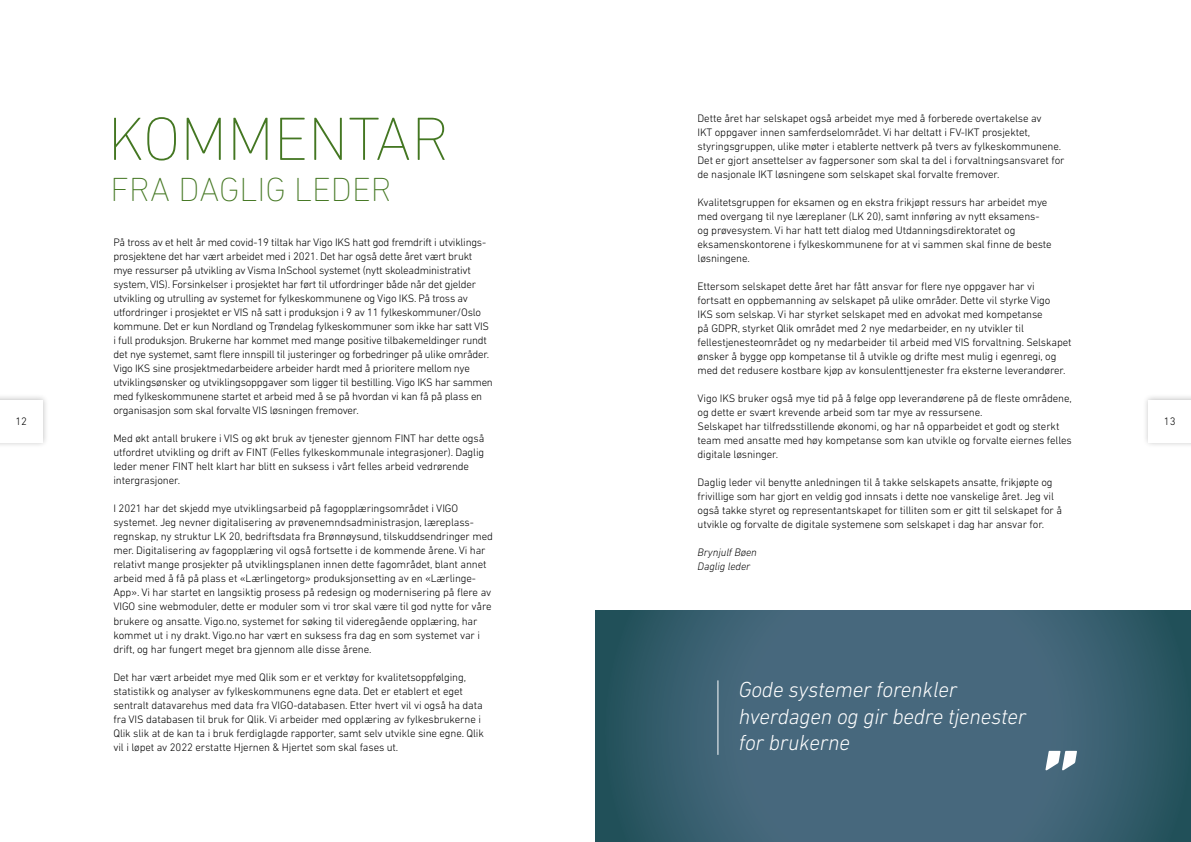
<style>
.page{position:relative;width:1191px;height:842px;background:#fff}
.page>*{position:absolute;margin:0;border:0;box-sizing:border-box;transform-origin:0 0}
.t1{font:italic 900 80.4px "DIN Next LT Pro";color:#fff}
.t2{font:200 62px "DIN Next LT Pro";color:#472}
.t3{font:200 34px "DIN Next LT Pro";color:#472}
.t4{font:italic 300 22.2px/26.6px "DIN Next LT Pro";letter-spacing:-.01em;color:#fff}
.t5{font:300 11px/14px "DIN Next LT Pro";letter-spacing:-.01em;color:#000}
.t6{font:italic 300 11px/14px "DIN Next LT Pro";letter-spacing:-.01em;color:#000}
</style>
<div class="page">
<svg style="left:595px;top:611px;width:596px;height:231px;background:#3d6273"></svg>
<hr style="left:717px;top:680px;width:1px;height:75px;background:#fff">
<div style="left:0;top:394px;width:49px;height:54px;background:#000;opacity:.25"></div>
<div style="left:0;top:400px;width:43px;height:42px;background:#fff"></div>
<div style="left:1142px;top:394px;width:49px;height:54px;background:#000;opacity:.25"></div>
<div style="left:1148px;top:400px;width:43px;height:42px;background:#fff"></div>
<p class="t5" style="left:697px;top:111px;width:368px">Dette året har selskapet også arbeidet mye med å forberede overtakelse av<br>IKT oppgaver innen samferdselområdet. Vi har deltatt i FV-IKT prosjektet, styringsgruppen, ulike møter i etablerte nettverk på tvers av fylkeskommunene.<br>Det er gjort ansettelser av fagpersoner som skal ta del i forvaltningsansvaret for de nasjonale IKT løsningene som selskapet skal forvalte fremover.</p>
<p class="t5" style="left:697px;top:195px;width:356px">Kvalitetsgruppen for eksamen og en ekstra frikjøpt ressurs har arbeidet mye med overgang til nye læreplaner (LK 20), samt innføring av nytt eksamens&shy;og prøvesystem. Vi har hatt tett dialog med Utdanningsdirektoratet og eksamenskontorene i fylkeskommunene for at vi sammen skal finne de beste løsningene.</p>
<p class="t5" style="left:697px;top:279px;width:375px">Ettersom selskapet dette året har fått ansvar for flere nye oppgaver har vi<br>fortsatt en oppbemanning av selskapet på ulike områder. Dette vil styrke Vigo<br>IKS som selskap. Vi har styrket selskapet med en advokat med kompetanse<br>på GDPR, styrket Qlik området med 2 nye medarbeider, en ny utvikler til fellestjenesteområdet og ny medarbeider til arbeid med VIS forvaltning. Selskapet ønsker å bygge opp kompetanse til å utvikle og drifte mest mulig i egenregi, og med det redusere kostbare kjøp av konsulenttjenester fra eksterne leverandører.</p>
<p class="t5" style="left:697px;top:391px;width:376px">Vigo IKS bruker også mye tid på å følge opp leverandørene på de fleste områdene, og dette er svært krevende arbeid som tar mye av ressursene.<br>Selskapet har tilfredsstillende økonomi, og har nå opparbeidet et godt og sterkt team med ansatte med høy kompetanse som kan utvikle og forvalte eiernes felles digitale løsninger.</p>
<p class="t5" style="left:697px;top:475px;width:366px">Daglig leder vil benytte anledningen til å takke selskapets ansatte, frikjøpte og frivillige som har gjort en veldig god innsats i dette noe vanskelige året. Jeg vil også takke styret og representantskapet for tilliten som er gitt til selskapet for å utvikle og forvalte de digitale systemene som selskapet i dag har ansvar for.</p>
<p class="t6" style="left:697px;top:545px;width:61px">Brynjulf Bøen<br>Daglig leder</p>
<h2 class="t2" style="left:108px;top:103px;width:343px">KOMMENTAR</h2>
<h3 class="t3" style="left:111px;top:170px;width:282px">FRA DAGLIG LEDER</h3>
<p class="t5" style="left:113px;top:236px;width:381px">På tross av et helt år med covid-19 tiltak har Vigo IKS hatt god fremdrift i utviklings&shy;prosjektene det har vært arbeidet med i 2021. Det har også dette året vært brukt mye ressurser på utvikling av Visma InSchool systemet (nytt skoleadministrativt system, VIS). Forsinkelser i prosjektet har ført til utfordringer både når det gjelder utvikling og utrulling av systemet for fylkeskommunene og Vigo IKS. På tross av utfordringer i prosjektet er VIS nå satt i produksjon i 9 av 11 fylkeskommuner/Oslo kommune. Det er kun Nordland og Trøndelag fylkeskommuner som ikke har satt VIS i full produksjon. Brukerne har kommet med mange positive tilbakemeldinger rundt det nye systemet, samt flere innspill til justeringer og forbedringer på ulike områder.<br>Vigo IKS sine prosjektmedarbeidere arbeider hardt med å prioritere mellom nye utviklingsønsker og utviklingsoppgaver som ligger til bestilling. Vigo IKS har sammen med fylkeskommunene startet et arbeid med å se på hvordan vi kan få på plass en organisasjon som skal forvalte VIS løsningen fremover.</p>
<p class="t5" style="left:113px;top:432px;width:372px">Med økt antall brukere i VIS og økt bruk av tjenester gjennom FINT har dette også utfordret utvikling og drift av FINT (Felles fylkeskommunale integrasjoner). Daglig leder mener FINT helt klart har blitt en suksess i vårt felles arbeid vedrørende intergrasjoner.</p>
<p class="t5" style="left:113px;top:502px;width:381px">I 2021 har det skjedd mye utviklingsarbeid på fagopplæringsområdet i VIGO systemet. Jeg nevner digitalisering av prøvenemndsadministrasjon, læreplass&shy;regnskap, ny struktur LK 20, bedriftsdata fra Brønnøysund, tilskuddsendringer med mer. Digitalisering av fagopplæring vil også fortsette i de kommende årene. Vi har relativt mange prosjekter på utviklingsplanen innen dette fagområdet, blant annet arbeid med å få på plass et «Lærlingetorg» produksjonsetting av en «Lærlinge-App». Vi har startet en langsiktig prosess på redesign og modernisering på flere av VIGO sine webmoduler, dette er moduler som vi tror skal være til god nytte for våre brukere og ansatte. Vigo.no, systemet for søking til videregående opplæring, har kommet ut i ny drakt. Vigo.no har vært en suksess fra dag en som systemet var i drift, og har fungert meget bra gjennom alle disse årene.</p>
<p class="t5" style="left:113px;top:670px;width:372px">Det har vært arbeidet mye med Qlik som er et verktøy for kvalitetsoppfølging, statistikk og analyser av fylkeskommunens egne data. Det er etablert et eget sentralt datavarehus med data fra VIGO-databasen. Etter hvert vil vi også ha data fra VIS databasen til bruk for Qlik. Vi arbeider med opplæring av fylkesbrukerne i Qlik slik at de kan ta i bruk ferdiglagde rapporter, samt selv utvikle sine egne. Qlik vil i løpet av 2022 erstatte Hjernen &amp; Hjertet som skal fases ut.</p>
<p class="t5" style="left:15px;top:414px;width:13px">12</p>
<p class="t5" style="left:1163px;top:414px;width:13px">13</p>
<h3 class="t4" style="left:738px;top:676px;width:289px">Gode systemer forenkler hverdagen og gir bedre tjenester for brukerne</h3>
<h1 class="t1" style="left:1038px;top:730px;width:37px">”</h1>
</div>
